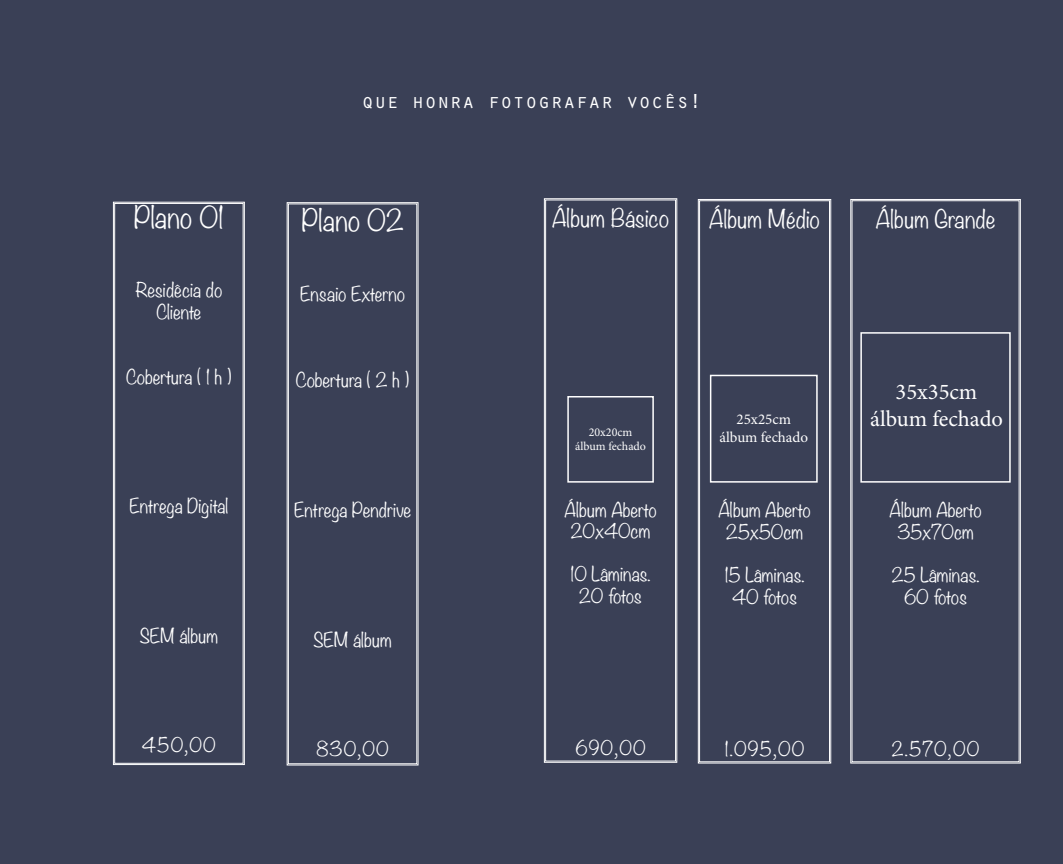
<style>
.page{position:relative;width:1063px;height:864px;background:#fff}
.page>*{position:absolute;margin:0;border:0;box-sizing:border-box;transform-origin:0 0}
.t1{font:300 27px "Noteworthy";color:#fff}
.t2{font:300 22.5px "Noteworthy";color:#fff}
.t3{font:22.5px/27px "Minion Pro";color:#fff;text-align:center}
.t4{font:21px "Orator Std";color:#fff}
.t5{font:300 18px/21.6px "Noteworthy";color:#fff;text-align:center}
.t6{font:15px/18px "Minion Pro";color:#fff;text-align:center}
.t7{font:12px/14.4px "Minion Pro";color:#fff;text-align:center}
</style>
<div class="page">
<div style="left:0;top:0;width:1063px;height:863px;background:#3a4056"></div>
<svg style="left:113px;top:202px;width:132px;height:562px"></svg>
<svg style="left:287px;top:202px;width:131px;height:563px"></svg>
<div style="left:288px;top:204px;width:129px;height:559px;border:1px solid #fff"></div>
<svg style="left:544px;top:198px;width:133px;height:564px"></svg>
<div style="left:546px;top:200px;width:130px;height:560px;border:1px solid #fff"></div>
<svg style="left:698px;top:199px;width:133px;height:564px"></svg>
<div style="left:699px;top:200px;width:131px;height:561px;border:1px solid #fff"></div>
<svg style="left:851px;top:199px;width:170px;height:564px"></svg>
<div style="left:567px;top:396px;width:87px;height:86px;border:2px solid #fff"></div>
<div style="left:710px;top:374px;width:108px;height:108px;border:2px solid #fff"></div>
<div style="left:860px;top:332px;width:151px;height:150px;border:2px solid #fff"></div>
<p class="t4" style="left:361px;top:86px;width:342px">que honra fotografar vocês!</p>
<h1 class="t1" style="left:134px;top:193px;width:92px">Plano 01</h1>
<h1 class="t1" style="left:302px;top:197px;width:104px">Plano 02</h1>
<p class="t2" style="left:552px;top:198px;width:119px">Álbum Básico</p>
<p class="t2" style="left:709px;top:199px;width:112px">Álbum Médio</p>
<p class="t2" style="left:876px;top:199px;width:121px">Álbum Grande</p>
<p class="t5" style="left:136px;top:278px;width:88px">Residêcia do<br>Cliente</p>
<p class="t5" style="left:300px;top:282px;width:106px">Ensaio Externo</p>
<p class="t5" style="left:126px;top:365px;width:107px">Cobertura ( 1 h )</p>
<p class="t5" style="left:296px;top:368px;width:115px">Cobertura ( 2 h )</p>
<p class="t7" style="left:575px;top:424px;width:72px">20x20cm álbum fechado</p>
<p class="t6" style="left:719px;top:409px;width:90px">25x25cm álbum fechado</p>
<p class="t3" style="left:870px;top:378px;width:134px">35x35cm álbum fechado</p>
<p class="t5" style="left:129px;top:494px;width:101px">Entrega Digital</p>
<p class="t5" style="left:294px;top:498px;width:118px">Entrega Pendrive</p>
<p class="t5" style="left:564px;top:498px;width:94px">Álbum Aberto<br>20x40cm</p>
<p class="t5" style="left:571px;top:562px;width:82px">10 Lâminas.<br>20 fotos</p>
<p class="t5" style="left:718px;top:498px;width:94px">Álbum Aberto<br>25x50cm</p>
<p class="t5" style="left:725px;top:563px;width:81px">15 Lâminas.<br>40 fotos</p>
<p class="t5" style="left:889px;top:498px;width:94px">Álbum Aberto<br>35x70cm</p>
<p class="t5" style="left:892px;top:563px;width:89px">25 Lâminas.<br>60 fotos</p>
<p class="t5" style="left:140px;top:624px;width:80px">SEM álbum</p>
<p class="t5" style="left:313px;top:628px;width:80px">SEM álbum</p>
<p class="t5" style="left:142px;top:733px;width:75px">450,00</p>
<p class="t5" style="left:316px;top:736px;width:74px">830,00</p>
<p class="t5" style="left:575px;top:736px;width:72px">690,00</p>
<p class="t5" style="left:725px;top:737px;width:81px">1.095,00</p>
<p class="t5" style="left:892px;top:737px;width:89px">2.570,00</p>
</div>
